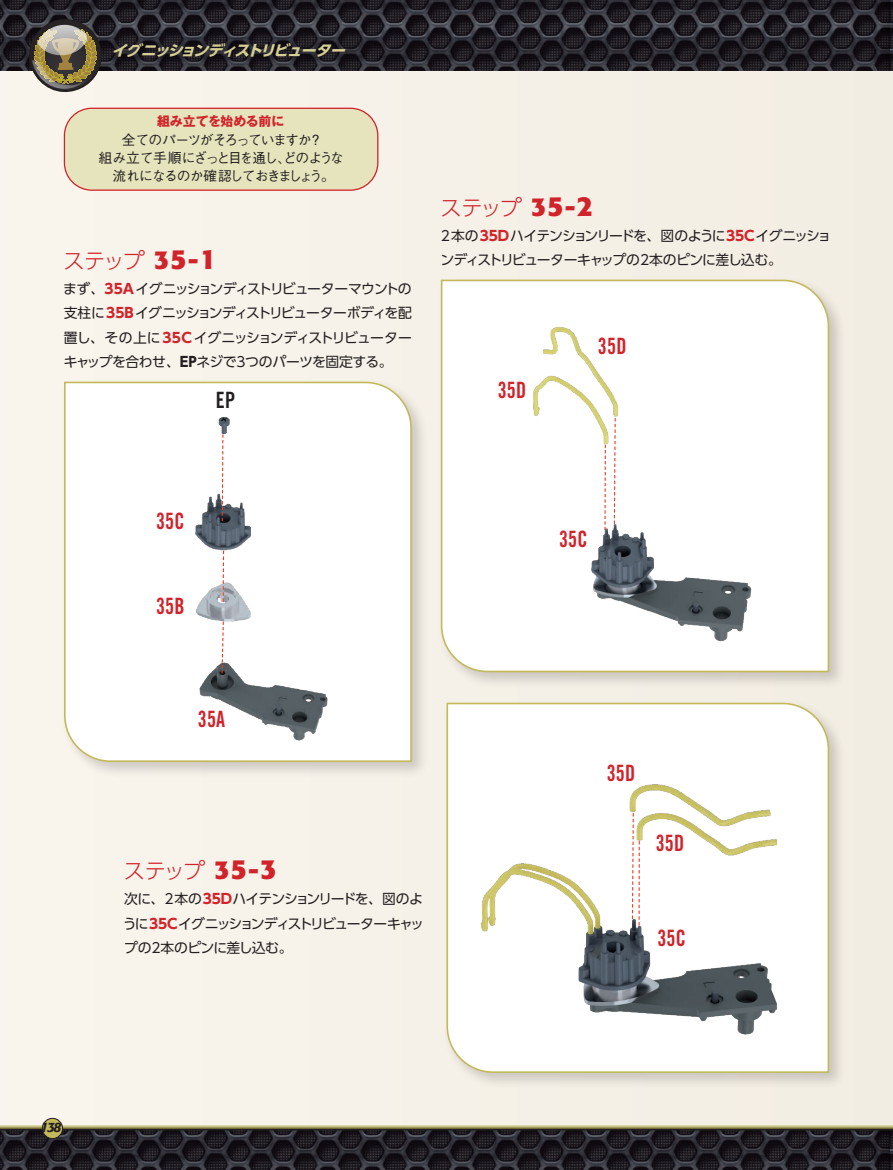
<style>
.page{position:relative;width:893px;height:1170px;background:#fff}
.page>*{position:absolute;margin:0;border:0;box-sizing:border-box;transform-origin:0 0}
.t1{font:22.5px "Trade Gothic LT Std Bd Cn 20";letter-spacing:.01em;color:#d1232a;scale:.9 1}
.t2{font:22.5px "Trade Gothic LT Std Bd Cn 20";color:#231f20;scale:.9 1}
.t3{font:300 21.3px "UD Shin Go Pro";letter-spacing:-.065em;color:#d1232a}
.t4{font:italic 700 14.85px "UD Shin Go Pro";color:#d6cf94}
.t5{font:13.8px/24.5px "UD Shin Go Pro";letter-spacing:-.065em;color:#231f20;text-align:justify}
.t6{font:500 13.8px/18.1px "Gothic BBB Pro";letter-spacing:-.105em;color:#231f20;text-align:center}
.t7{font:italic 500 13.5px "Formata";color:#231f20}
.t8{font:700 12.9px "Gothic MB101 Pro";color:#d1232a}
.s1{font-family:"Formata";font-weight:700;font-size:25.8px}
.s2{font-family:"Formata";font-weight:700;font-size:27.45px}
.s3{font-weight:700;color:#d1232a}
.s4{font-weight:700}
</style>
<div class="page">
<div style="left:0;top:70px;width:893px;height:1053px;background:#f6f2e9"></div>
<img style="left:0;top:1130px;width:890px;height:39px">
<img style="left:890px;top:1130px;width:3px;height:39px">
<img style="left:0;top:0;width:890px;height:70px">
<img style="left:890px;top:0;width:3px;height:70px">
<div style="left:0;top:1123px;width:893px;height:7px;background:#231f20;opacity:.75"></div>
<svg style="left:28px;top:19px;width:76px;height:74px;background:#827964"></svg>
<hr style="left:0;top:1128px;width:893px;height:2px;background:#231f20">
<div style="left:42px;top:1118px;width:21px;height:20px;background:#c3b95b;border-radius:50%"></div>
<div style="left:42px;top:1117px;width:21px;height:21px;border:1px solid #231f20;border-radius:50%"></div>
<div style="left:443px;top:699px;width:403px;height:390px;background:#231f20;opacity:.2"></div>
<svg style="left:446px;top:701px;width:384px;height:372px"></svg>
<div style="left:60px;top:378px;width:368px;height:400px;background:#231f20;opacity:.2"></div>
<svg style="left:63px;top:381px;width:350px;height:381px"></svg>
<div style="left:437px;top:276px;width:409px;height:412px;background:#231f20;opacity:.2"></div>
<svg style="left:440px;top:279px;width:390px;height:394px"></svg>
<svg style="left:221px;top:433px;width:3px;height:89px"></svg>
<svg style="left:223px;top:550px;width:1px;height:51px"></svg>
<svg style="left:221px;top:620px;width:3px;height:54px"></svg>
<svg style="left:613px;top:417px;width:3px;height:108px"></svg>
<svg style="left:604px;top:444px;width:2px;height:86px"></svg>
<svg style="left:631px;top:812px;width:9px;height:113px"></svg>
<div style="left:64px;top:108px;width:314px;height:82px;background:#e5e4bc;border-radius:27px"></div>
<div style="left:64px;top:108px;width:314px;height:83px;border:1px solid #d1232a;border-radius:27px"></div>
<p class="t4" style="left:112px;top:38px;width:241px">イグニッションディストリビューター</p>
<p class="t8" style="left:157px;top:111px;width:129px">組み立てを始める前に</p>
<p class="t6" style="left:99px;top:128px;width:247px">全てのパーツがそろっていますか？<br>組み立て手順にざっと目を通し、どのような流れになるのか確認しておきましょう。</p>
<h2 class="t3" style="left:63px;top:243px;width:154px">ステップ <span class="s1">3</span><span class="s2">5-1</span></h2>
<p class="t5" style="left:63px;top:276px;width:350px">まず、<span class="s3">35A</span> イグニッションディストリビューターマウントの支柱に<span class="s3">35B</span>イグニッションディストリビューターボディを配置し、その上に<span class="s3">35C</span> イグニッションディストリビューターキャップを合わせ、<span class="s4">EP</span>ネジで3つのパーツを固定する。</p>
<h1 class="t2" style="left:216px;top:386px;width:23px">EP</h1>
<h2 class="t3" style="left:440px;top:190px;width:154px">ステップ <span class="s1">3</span><span class="s2">5-2</span></h2>
<p class="t5" style="left:440px;top:223px;width:392px">2本の<span class="s3">35D</span>ハイテンションリードを、図のように<span class="s3">35C</span>イグニッションディストリビューターキャップの2本のピンに差し込む。</p>
<h1 class="t1" style="left:498px;top:376px;width:33px">35D</h1>
<h1 class="t1" style="left:598px;top:332px;width:33px">35D</h1>
<h1 class="t1" style="left:156px;top:507px;width:33px">35C</h1>
<h1 class="t1" style="left:156px;top:592px;width:33px">35B</h1>
<h1 class="t1" style="left:198px;top:705px;width:32px">35A</h1>
<h2 class="t3" style="left:124px;top:854px;width:154px">ステップ <span class="s1">3</span><span class="s2">5-3</span></h2>
<p class="t5" style="left:123px;top:886px;width:302px">次に、2本の<span class="s3">35D</span>ハイテンションリードを、図のように<span class="s3">35C</span>イグニッションディストリビューターキャップの2本のピンに差し込む。</p>
<h1 class="t1" style="left:559px;top:525px;width:33px">35C</h1>
<h1 class="t1" style="left:607px;top:759px;width:33px">35D</h1>
<h1 class="t1" style="left:656px;top:829px;width:33px">35D</h1>
<h1 class="t1" style="left:657px;top:924px;width:33px">35C</h1>
<p class="t7" style="left:41px;top:1118px;width:22px">138</p>
</div>
